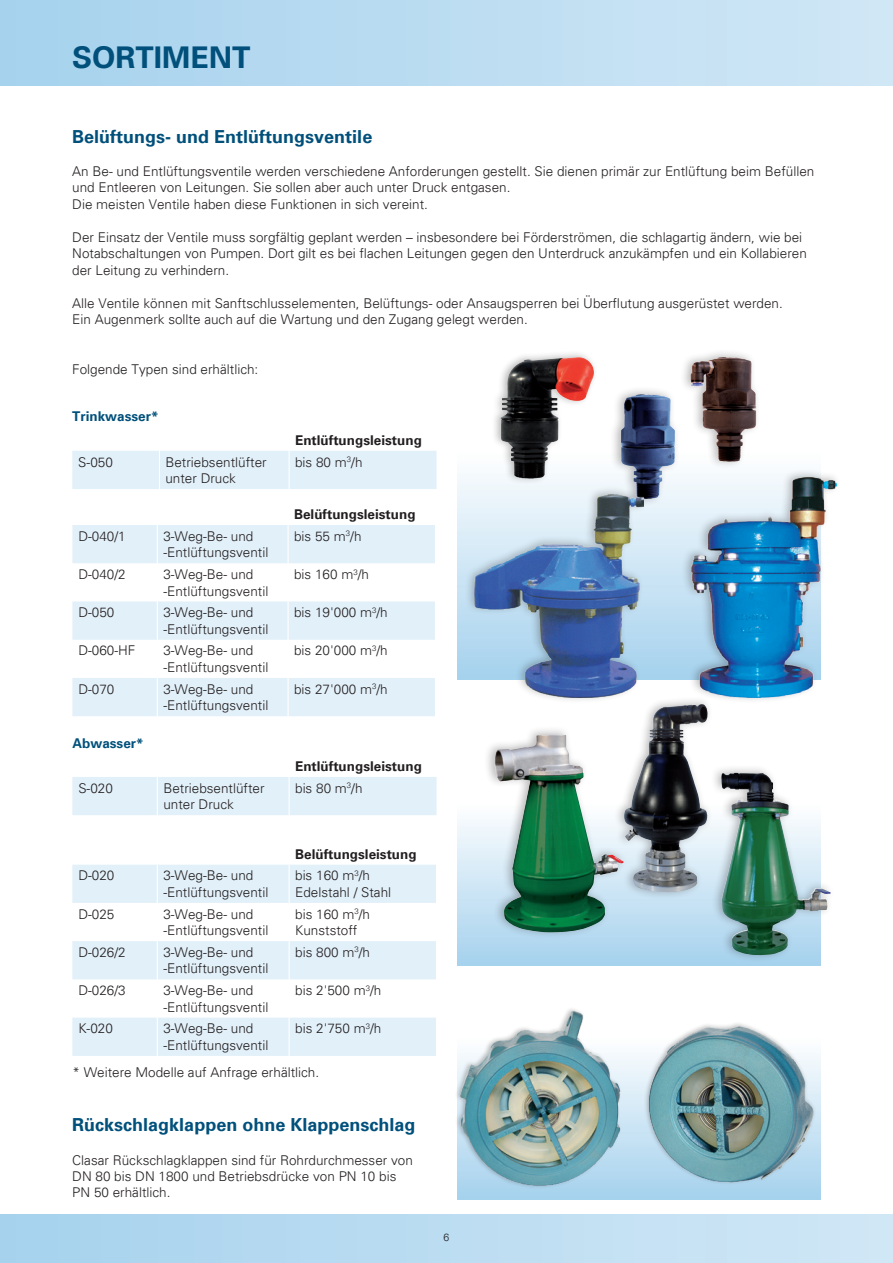
<style>
.page{position:relative;width:893px;height:1263px;background:#fff}
.page>*{position:absolute;margin:0;border:0;box-sizing:border-box;transform-origin:0 0}
.t1{font:700 30px "Univers LT";color:#00507b}
.t2{font:700 18px "Univers LT";color:#00507b}
.t3{font:300 13.5px/16.5px "Univers LT";color:#231f20}
.t4{font:700 13.5px "Univers LT";color:#231f20}
.t5{font:700 13.5px "Univers LT";color:#00507b}
.t6{font:300 10.5px "Univers LT";color:#231f20}
</style>
<div class="page">
<div style="left:0;top:0;width:893px;height:85px;background:linear-gradient(to right,#a6d2ed,#d1e7f6)"></div>
<div style="left:0;top:1214px;width:893px;height:49px;background:linear-gradient(to right,#a6d2ed,#d1e7f6)"></div>
<div style="left:457px;top:452px;width:364px;height:227px;background:linear-gradient(to bottom,#fdfefe,#a5d1ed)"></div>
<div style="left:457px;top:804px;width:364px;height:162px;background:linear-gradient(to bottom,#fdfefe,#a5d1ed)"></div>
<div style="left:484px;top:726px;width:144px;height:213px;background:#231f20;opacity:.3"></div>
<img style="left:495px;top:735px;width:129px;height:197px">
<div style="left:710px;top:764px;width:125px;height:198px;background:#231f20;opacity:.3"></div>
<img style="left:721px;top:773px;width:27px;height:79px">
<div style="left:613px;top:696px;width:100px;height:203px;background:#231f20;opacity:.3"></div>
<img style="left:624px;top:704px;width:77px;height:141px">
<img style="left:457px;top:1009px;width:169px;height:191px">
<img style="left:626px;top:1023px;width:222px;height:206px">
<div style="left:72px;top:451px;width:365px;height:38px;background:#e2f0f9"></div>
<hr style="left:159px;top:451px;width:1px;height:38px;background:#fff">
<hr style="left:289px;top:451px;width:1px;height:38px;background:#fff">
<svg style="left:72px;top:525px;width:363px;height:191px;fill:#e2f0f9"></svg>
<hr style="left:157px;top:525px;width:1px;height:38px;background:#fff">
<hr style="left:288px;top:525px;width:1px;height:38px;background:#fff">
<hr style="left:157px;top:563px;width:1px;height:38px;background:#fff">
<hr style="left:288px;top:563px;width:1px;height:38px;background:#fff">
<hr style="left:157px;top:601px;width:1px;height:39px;background:#fff">
<hr style="left:288px;top:601px;width:1px;height:39px;background:#fff">
<hr style="left:157px;top:640px;width:1px;height:38px;background:#fff">
<hr style="left:288px;top:640px;width:1px;height:38px;background:#fff">
<hr style="left:157px;top:678px;width:1px;height:38px;background:#fff">
<hr style="left:288px;top:678px;width:1px;height:38px;background:#fff">
<div style="left:72px;top:777px;width:365px;height:38px;background:#e2f0f9"></div>
<hr style="left:157px;top:777px;width:1px;height:38px;background:#fff">
<hr style="left:289px;top:777px;width:1px;height:38px;background:#fff">
<svg style="left:72px;top:865px;width:364px;height:191px;fill:#e2f0f9"></svg>
<hr style="left:157px;top:865px;width:1px;height:38px;background:#fff">
<hr style="left:289px;top:865px;width:1px;height:38px;background:#fff">
<hr style="left:157px;top:903px;width:1px;height:38px;background:#fff">
<hr style="left:289px;top:903px;width:1px;height:38px;background:#fff">
<hr style="left:157px;top:941px;width:1px;height:38px;background:#fff">
<hr style="left:289px;top:941px;width:1px;height:38px;background:#fff">
<hr style="left:157px;top:979px;width:1px;height:39px;background:#fff">
<hr style="left:289px;top:979px;width:1px;height:39px;background:#fff">
<hr style="left:157px;top:1018px;width:1px;height:38px;background:#fff">
<hr style="left:289px;top:1018px;width:1px;height:38px;background:#fff">
<div style="left:610px;top:386px;width:70px;height:120px;background:#231f20;opacity:.3"></div>
<img style="left:621px;top:394px;width:41px;height:105px">
<div style="left:464px;top:486px;width:184px;height:218px;background:#231f20;opacity:.3"></div>
<img style="left:475px;top:494px;width:168px;height:203px">
<div style="left:491px;top:349px;width:107px;height:136px;background:#231f20;opacity:.3"></div>
<img style="left:500px;top:357px;width:78px;height:114px">
<div style="left:680px;top:348px;width:82px;height:121px;background:#231f20;opacity:.3"></div>
<img style="left:690px;top:357px;width:51px;height:105px">
<div style="left:681px;top:468px;width:160px;height:237px;background:#231f20;opacity:.3"></div>
<img style="left:691px;top:477px;width:146px;height:220px">
<h1 class="t1" style="left:72px;top:40px;width:180px">SORTIMENT</h1>
<h2 class="t2" style="left:72px;top:126px;width:302px">Belüftungs- und Entlüftungsventile</h2>
<p class="t3" style="left:72px;top:163px;width:744px">An Be- und Entlüftungsventile werden verschiedene Anforderungen gestellt. Sie dienen primär zur Entlüftung beim Befüllen und Entleeren von Leitungen. Sie sollen aber auch unter Druck entgasen.<br>Die meisten Ventile haben diese Funktionen in sich vereint.</p>
<p class="t3" style="left:72px;top:229px;width:736px">Der Einsatz der Ventile muss sorgfältig geplant werden – insbesondere bei Förderströmen, die schlagartig ändern, wie bei<br>Notabschaltungen von Pumpen. Dort gilt es bei flachen Leitungen gegen den Unterdruck anzukämpfen und ein Kollabieren der Leitung zu verhindern.</p>
<p class="t3" style="left:72px;top:295px;width:712px">Alle Ventile können mit Sanftschlusselementen, Belüftungs- oder Ansaugsperren bei Überflutung ausgerüstet werden.<br>Ein Augenmerk sollte auch auf die Wartung und den Zugang gelegt werden.</p>
<p class="t3" style="left:72px;top:361px;width:188px">Folgende Typen sind erhältlich:</p>
<p class="t5" style="left:72px;top:409px;width:88px">Trinkwasser*</p>
<p class="t4" style="left:295px;top:432px;width:128px">Entlüftungsleistung</p>
<p class="t3" style="left:78px;top:453px;width:36px">S-050</p>
<p class="t3" style="left:165px;top:453px;width:103px">Betriebsentlüfter unter Druck</p>
<p class="t3" style="left:295px;top:453px;width:69px">bis 80 m<sup>3</sup>/h</p>
<p class="t4" style="left:294px;top:506px;width:123px">Belüftungsleistung</p>
<p class="t3" style="left:78px;top:528px;width:49px">D-040/1</p>
<p class="t3" style="left:163px;top:528px;width:107px">3-Weg-Be- und -Entlüftungsventil</p>
<p class="t3" style="left:294px;top:528px;width:69px">bis 55 m<sup>3</sup>/h</p>
<p class="t3" style="left:78px;top:566px;width:49px">D-040/2</p>
<p class="t3" style="left:163px;top:566px;width:107px">3-Weg-Be- und -Entlüftungsventil</p>
<p class="t3" style="left:294px;top:566px;width:76px">bis 160 m<sup>3</sup>/h</p>
<p class="t3" style="left:78px;top:604px;width:38px">D-050</p>
<p class="t3" style="left:163px;top:604px;width:107px">3-Weg-Be- und -Entlüftungsventil</p>
<p class="t3" style="left:294px;top:604px;width:95px">bis 19'000 m<sup>3</sup>/h</p>
<p class="t3" style="left:78px;top:642px;width:59px">D-060-HF</p>
<p class="t3" style="left:163px;top:642px;width:107px">3-Weg-Be- und -Entlüftungsventil</p>
<p class="t3" style="left:294px;top:642px;width:95px">bis 20'000 m<sup>3</sup>/h</p>
<p class="t3" style="left:78px;top:681px;width:38px">D-070</p>
<p class="t3" style="left:163px;top:681px;width:107px">3-Weg-Be- und -Entlüftungsventil</p>
<p class="t3" style="left:294px;top:681px;width:95px">bis 27'000 m<sup>3</sup>/h</p>
<p class="t5" style="left:72px;top:735px;width:73px">Abwasser*</p>
<p class="t4" style="left:295px;top:758px;width:128px">Entlüftungsleistung</p>
<p class="t3" style="left:78px;top:780px;width:36px">S-020</p>
<p class="t3" style="left:163px;top:780px;width:103px">Betriebsentlüfter unter Druck</p>
<p class="t3" style="left:295px;top:780px;width:69px">bis 80 m<sup>3</sup>/h</p>
<p class="t4" style="left:295px;top:846px;width:123px">Belüftungsleistung</p>
<p class="t3" style="left:78px;top:867px;width:38px">D-020</p>
<p class="t3" style="left:163px;top:867px;width:107px">3-Weg-Be- und -Entlüftungsventil</p>
<p class="t3" style="left:295px;top:867px;width:98px">bis 160 m<sup>3</sup>/h<br>Edelstahl / Stahl</p>
<p class="t3" style="left:78px;top:906px;width:38px">D-025</p>
<p class="t3" style="left:163px;top:906px;width:107px">3-Weg-Be- und -Entlüftungsventil</p>
<p class="t3" style="left:295px;top:906px;width:76px">bis 160 m<sup>3</sup>/h<br>Kunststoff</p>
<p class="t3" style="left:78px;top:944px;width:49px">D-026/2</p>
<p class="t3" style="left:163px;top:944px;width:107px">3-Weg-Be- und -Entlüftungsventil</p>
<p class="t3" style="left:295px;top:944px;width:76px">bis 800 m<sup>3</sup>/h</p>
<p class="t3" style="left:78px;top:982px;width:49px">D-026/3</p>
<p class="t3" style="left:163px;top:982px;width:107px">3-Weg-Be- und -Entlüftungsventil</p>
<p class="t3" style="left:295px;top:982px;width:88px">bis 2'500 m<sup>3</sup>/h</p>
<p class="t3" style="left:78px;top:1020px;width:36px">K-020</p>
<p class="t3" style="left:163px;top:1020px;width:107px">3-Weg-Be- und -Entlüftungsventil</p>
<p class="t3" style="left:295px;top:1020px;width:88px">bis 2'750 m<sup>3</sup>/h</p>
<p class="t3" style="left:72px;top:1064px;width:248px">* Weitere Modelle auf Anfrage erhältlich.</p>
<h2 class="t2" style="left:72px;top:1114px;width:345px">Rückschlagklappen ohne Klappenschlag</h2>
<p class="t3" style="left:72px;top:1151px;width:342px">Clasar Rückschlagklappen sind für Rohrdurchmesser von<br>DN 80 bis DN 1800 und Betriebsdrücke von PN 10 bis<br>PN 50 erhältlich.</p>
<p class="t6" style="left:444px;top:1231px;width:7px">6</p>
</div>
